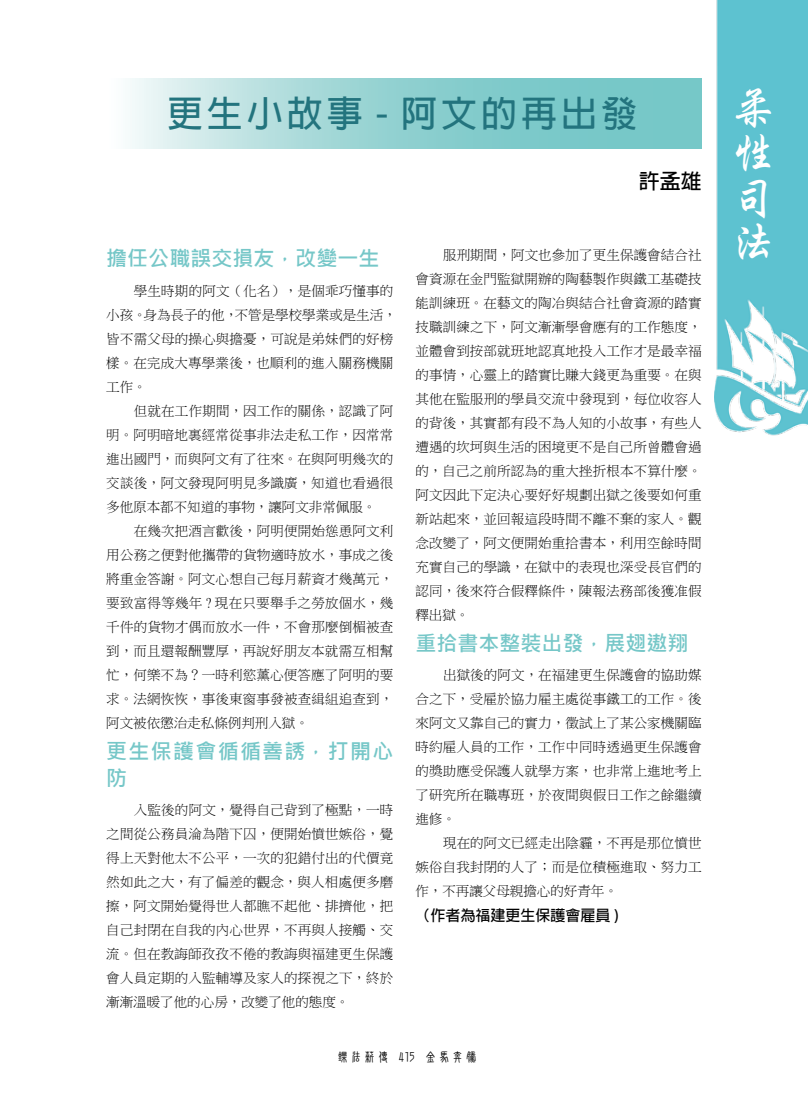
<style>
.page{position:relative;width:808px;height:1106px;background:#fff}
.page>*{position:absolute;margin:0;border:0;box-sizing:border-box;transform-origin:0 0}
.t1{font:45px/45px "Singkai EG Bold Big 5";color:#fff;text-align:justify}
.t2{font:700 36px "Adobe Fan Heiti Std";letter-spacing:.11em;color:#23747e}
.t3{font:700 21px "Microsoft Jheng Hei";color:#76c7c8}
.t4{font:700 21px/27px "Microsoft Jheng Hei";letter-spacing:.06em;color:#76c7c8}
.t5{font:700 21px "Adobe Fan Heiti Std";color:#000}
.t6{font:700 15px "Adobe Fan Heiti Std";color:#000}
.t7{font:13.5px/24px "P Ming Li U";letter-spacing:.01em;color:#000;text-align:justify}
.t8{font:13.5px "DF New Chuan Md HKP BF";color:#000}
</style>
<div class="page">
<img style="left:714px;top:0;width:94px;height:436px">
<svg style="left:130px;top:78px;width:572px;height:71px;background:#9bd5d5"></svg>
<h2 class="t2" style="left:167px;top:92px;width:471px">更生小故事 - 阿文的再出發</h2>
<h3 class="t5" style="left:639px;top:168px;width:64px">許孟雄</h3>
<h3 class="t3" style="left:106px;top:245px;width:274px">擔任公職誤交損友，改變一生</h3>
<p class="t7" style="left:106px;top:278px;width:292px;text-align:left;text-indent:28px">學生時期的阿文（化名），是個乖巧懂事的小孩。身為長子的他，不管是學校學業或是生活，皆不需父母的操心與擔憂，可說是弟妹們的好榜樣。在完成大專學業後，也順利的進入關務機關工作。</p>
<p class="t7" style="left:106px;top:398px;width:288px;text-indent:28px">但就在工作期間，因工作的關係，認識了阿明。阿明暗地裏經常從事非法走私工作，因常常進出國門，而與阿文有了往來。在與阿明幾次的交談後，阿文發現阿明見多識廣，知道也看過很多他原本都不知道的事物，讓阿文非常佩服。</p>
<p class="t7" style="left:106px;top:518px;width:289px;text-indent:28px">在幾次把酒言歡後，阿明便開始慫恿阿文利用公務之便對他攜帶的貨物適時放水，事成之後將重金答謝。阿文心想自己每月薪資才幾萬元，要致富得等幾年 ? 現在只要舉手之勞放個水，幾千件的貨物才偶而放水一件，不會那麼倒楣被查到，而且還報酬豐厚，再說好朋友本就需互相幫忙，何樂不為？一時利慾薰心便答應了阿明的要求。法網恢恢，事後東窗事發被查緝組追查到，阿文被依懲治走私條例判刑入獄。</p>
<h3 class="t4" style="left:106px;top:737px;width:289px">更生保護會循循善誘，打開心防</h3>
<p class="t7" style="left:106px;top:797px;width:289px;text-indent:28px">入監後的阿文，覺得自己背到了極點，一時之間從公務員淪為階下囚，便開始憤世嫉俗，覺得上天對他太不公平，一次的犯錯付出的代價竟然如此之大，有了偏差的觀念，與人相處便多磨擦，阿文開始覺得世人都瞧不起他、排擠他，把自己封閉在自我的內心世界，不再與人接觸、交流。但在教誨師孜孜不倦的教誨與福建更生保護會人員定期的入監輔導及家人的探視之下，終於漸漸溫暖了他的心房，改變了他的態度。</p>
<p class="t7" style="left:415px;top:242px;width:288px;text-indent:28px">服刑期間，阿文也參加了更生保護會結合社會資源在金門監獄開辦的陶藝製作與鐵工基礎技能訓練班。在藝文的陶冶與結合社會資源的踏實技職訓練之下，阿文漸漸學會應有的工作態度，並體會到按部就班地認真地投入工作才是最幸福的事情，心靈上的踏實比賺大錢更為重要。在與其他在監服刑的學員交流中發現到，每位收容人的背後，其實都有段不為人知的小故事，有些人遭遇的坎坷與生活的困境更不是自己所曾體會過的，自己之前所認為的重大挫折根本不算什麼。阿文因此下定決心要好好規劃出獄之後要如何重新站起來，並回報這段時間不離不棄的家人。觀念改變了，阿文便開始重拾書本，利用空餘時間充實自己的學識，在獄中的表現也深受長官們的認同，後來符合假釋條件，陳報法務部後獲准假釋出獄。</p>
<h3 class="t3" style="left:415px;top:629px;width:274px">重拾書本整裝出發，展翅遨翔</h3>
<p class="t7" style="left:415px;top:662px;width:288px;text-indent:28px">出獄後的阿文，在福建更生保護會的協助媒合之下，受雇於協力雇主處從事鐵工的工作。後來阿文又靠自己的實力，徵試上了某公家機關臨時約雇人員的工作，工作中同時透過更生保護會的獎助應受保護人就學方案，也非常上進地考上了研究所在職專班，於夜間與假日工作之餘繼續進修。</p>
<p class="t7" style="left:415px;top:830px;width:288px;text-indent:28px">現在的阿文已經走出陰霾，不再是那位憤世嫉俗自我封閉的人了；而是位積極進取、努力工作，不再讓父母親擔心的好青年。</p>
<p class="t6" style="left:415px;top:906px;width:205px">（作者為福建更生保護會雇員 )</p>
<p class="t8" style="left:336px;top:1050px;width:143px">鑠法薪傳 415 金馬奔騰</p>
<h1 class="t1" style="left:731px;top:85px;width:41px">柔性司法</h1>
</div>
